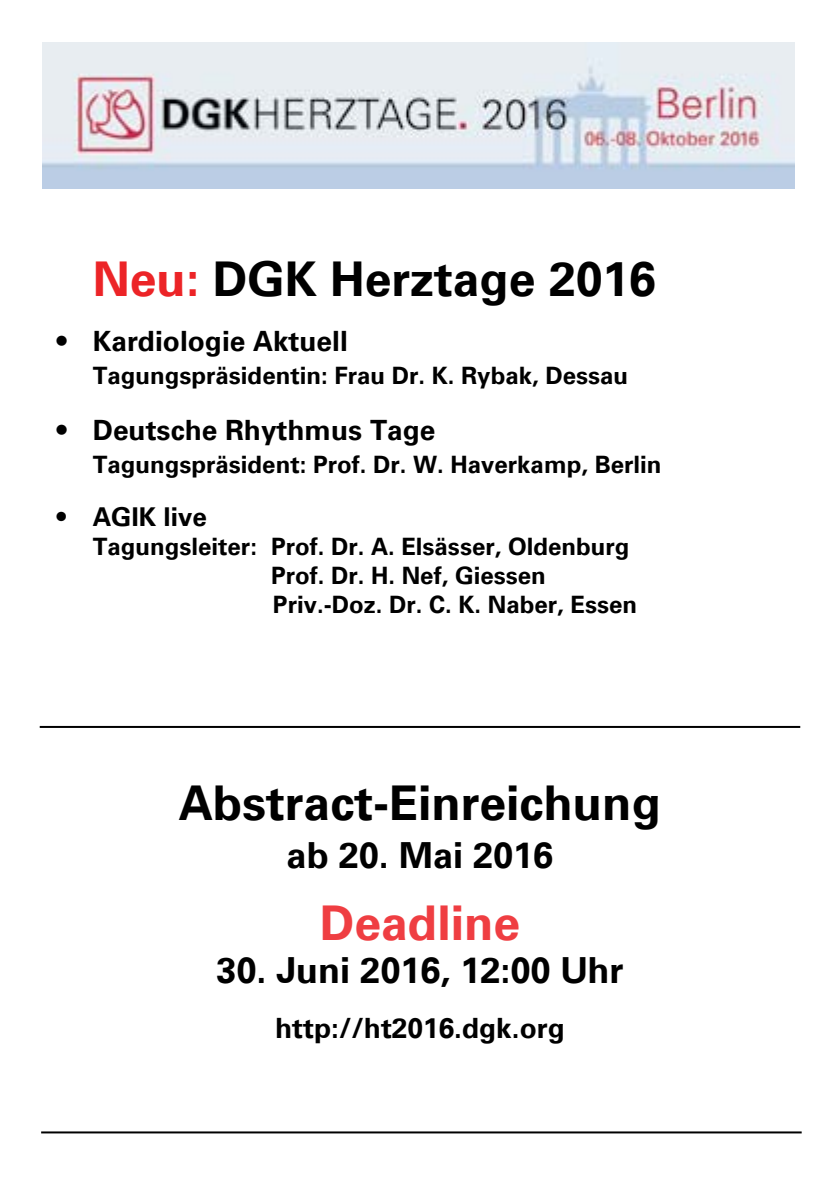
<style>
.page{position:relative;width:840px;height:1191px;background:#fff}
.page>*{position:absolute;margin:0;border:0;box-sizing:border-box;transform-origin:0 0}
.t1{font:700 48px "Univers Com 65";color:#000}
.t2{font:700 48px "Univers Com 65";color:#ef3e42}
.t3{font:700 36px "Univers Com 65";color:#000}
.t4{font:700 28px "Univers Com 65";color:#000}
.t5{font:700 26px "Univers Com 65";color:#000}
.t6{font:700 24px/28.8px "Univers Com 65";color:#000}
.s1{color:#ec2427}
</style>
<div class="page">
<hr style="left:41px;top:1131px;width:760px;height:2px;background:#000">
<hr style="left:40px;top:726px;width:759px;height:2px;background:#000">
<img style="left:43px;top:42px;width:751px;height:147px">
<h1 class="t1" style="left:93px;top:250px;width:564px"><span class="s1">Neu:</span> DGK Herztage 2016</h1>
<p class="t4" style="left:57px;top:324px;width:292px">• Kardiologie Aktuell</p>
<p class="t6" style="left:93px;top:362px;width:536px">Tagungspräsidentin: Frau Dr. K. Rybak, Dessau</p>
<p class="t4" style="left:57px;top:413px;width:380px">• Deutsche Rhythmus Tage</p>
<p class="t6" style="left:93px;top:450px;width:570px">Tagungspräsident: Prof. Dr. W. Haverkamp, Berlin</p>
<p class="t5" style="left:57px;top:501px;width:152px">• AGIK live</p>
<p class="t6" style="left:271px;top:532px;width:367px;text-indent:-178px">Tagungsleiter: Prof. Dr. A. Elsässer, Oldenburg<br>Prof. Dr. H. Nef, Giessen<br>Priv.-Doz. Dr. C. K. Naber, Essen</p>
<h1 class="t1" style="left:179px;top:774px;width:483px">Abstract-Einreichung</h1>
<h2 class="t3" style="left:286px;top:833px;width:268px">ab 20. Mai 2016</h2>
<h1 class="t2" style="left:319px;top:894px;width:202px">Deadline</h1>
<h2 class="t3" style="left:216px;top:949px;width:408px">30. Juni 2016, 12:00 Uhr</h2>
<p class="t4" style="left:275px;top:1011px;width:291px">http://ht2016.dgk.org</p>
</div>
